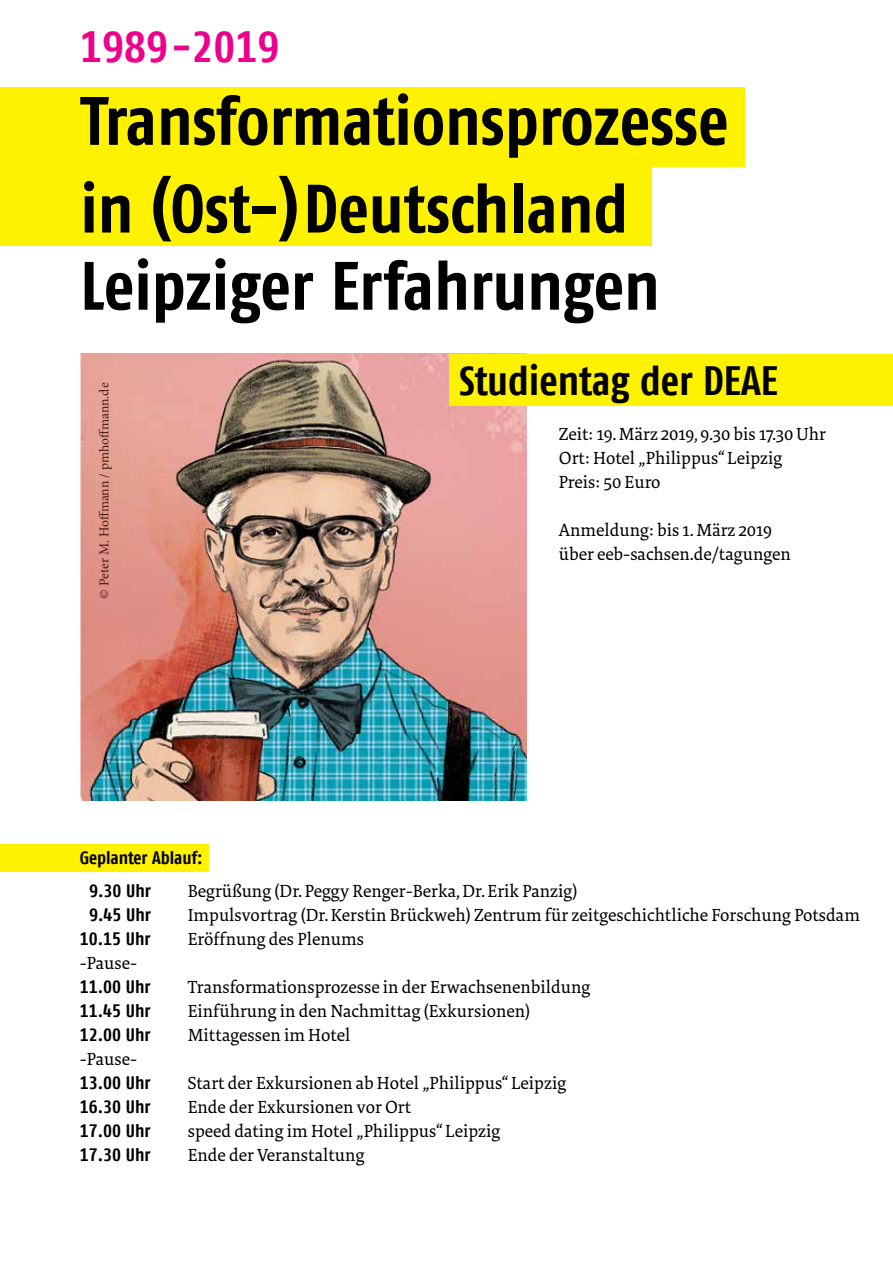
<style>
.page{position:relative;width:893px;height:1263px;background:#fff}
.page>*{position:absolute;margin:0;border:0;box-sizing:border-box;transform-origin:0 0}
.t1{font:68.25px "Fago Co Bold Tf";letter-spacing:-.005em;color:#000}
.t2{font:43.8px "Fago Co Bold Tf";color:#ec008c}
.t3{font:40.95px "Fago Co Bold Tf";color:#000}
.t4{font:18px/24px "Tundra OT";color:#000}
.t5{font:18px/33px "Fago Co Bold Tf";color:#000}
.t6{font:13.5px "Minion Pro";letter-spacing:-.005em;color:#461c19}
</style>
<div class="page">
<img style="left:80px;top:354px;width:447px;height:446px">
<div style="left:0;top:166px;width:652px;height:79px;background:#fff200"></div>
<div style="left:0;top:87px;width:744px;height:79px;background:#fff200"></div>
<div style="left:449px;top:354px;width:444px;height:52px;background:#fff200"></div>
<div style="left:0;top:844px;width:208px;height:28px;background:#fff200"></div>
<h2 class="t2" style="left:80px;top:22px;width:200px">1989-2019</h2>
<h1 class="t1" style="left:80px;top:81px;width:650px">Transformationsprozesse</h1>
<h1 class="t1" style="left:80px;top:169px;width:550px">in (Ost-)Deutschland</h1>
<h1 class="t1" style="left:80px;top:246px;width:581px">Leipziger Erfahrungen</h1>
<p class="t6" style="left:95px;top:599px;width:218px;rotate:-90deg">© Peter M. Hoffmann / pmhoffmann.de</p>
<h3 class="t3" style="left:459px;top:357px;width:320px">Studientag der DEAE</h3>
<p class="t4" style="left:559px;top:423px;width:269px">Zeit: 19. März 2019, 9.30 bis 17.30 Uhr<br>Ort: Hotel „Philippus“ Leipzig<br>Preis: 50 Euro</p>
<p class="t4" style="left:559px;top:519px;width:234px">Anmeldung: bis 1. März 2019 über eeb-sachsen.de/tagungen</p>
<p class="t5" style="left:89px;top:841px;width:115px;text-indent:-9px">Geplanter Ablauf:<br>9.30 Uhr</p>
<p class="t4" style="left:188px;top:880px;width:391px">Begrüßung (Dr. Peggy Renger-Berka, Dr. Erik Panzig)</p>
<p class="t5" style="left:89px;top:898px;width:63px">9.45 Uhr</p>
<p class="t4" style="left:188px;top:904px;width:674px">Impulsvortrag (Dr. Kerstin Brückweh) Zentrum für zeitgeschichtliche Forschung Potsdam</p>
<p class="t5" style="left:80px;top:922px;width:72px">10.15 Uhr</p>
<p class="t4" style="left:188px;top:928px;width:178px">Eröffnung des Plenums</p>
<p class="t4" style="left:80px;top:952px;width:59px">-Pause-</p>
<p class="t5" style="left:80px;top:970px;width:72px">11.00 Uhr</p>
<p class="t4" style="left:188px;top:976px;width:404px">Transformationsprozesse in der Erwachsenenbildung</p>
<p class="t5" style="left:80px;top:994px;width:72px">11.45 Uhr</p>
<p class="t4" style="left:188px;top:1000px;width:344px">Einführung in den Nachmittag (Exkursionen)</p>
<p class="t5" style="left:80px;top:1018px;width:72px">12.00 Uhr</p>
<p class="t4" style="left:188px;top:1024px;width:164px">Mittagessen im Hotel</p>
<p class="t4" style="left:80px;top:1048px;width:59px">-Pause-</p>
<p class="t5" style="left:80px;top:1066px;width:72px">13.00 Uhr</p>
<p class="t4" style="left:188px;top:1072px;width:380px">Start der Exkursionen ab Hotel „Philippus“ Leipzig</p>
<p class="t5" style="left:80px;top:1090px;width:72px">16.30 Uhr</p>
<p class="t4" style="left:188px;top:1096px;width:225px">Ende der Exkursionen vor Ort</p>
<p class="t5" style="left:80px;top:1114px;width:72px">17.00 Uhr</p>
<p class="t4" style="left:188px;top:1120px;width:314px">speed dating im Hotel „Philippus“ Leipzig</p>
<p class="t5" style="left:80px;top:1138px;width:72px">17.30 Uhr</p>
<p class="t4" style="left:188px;top:1144px;width:178px">Ende der Veranstaltung</p>
</div>
